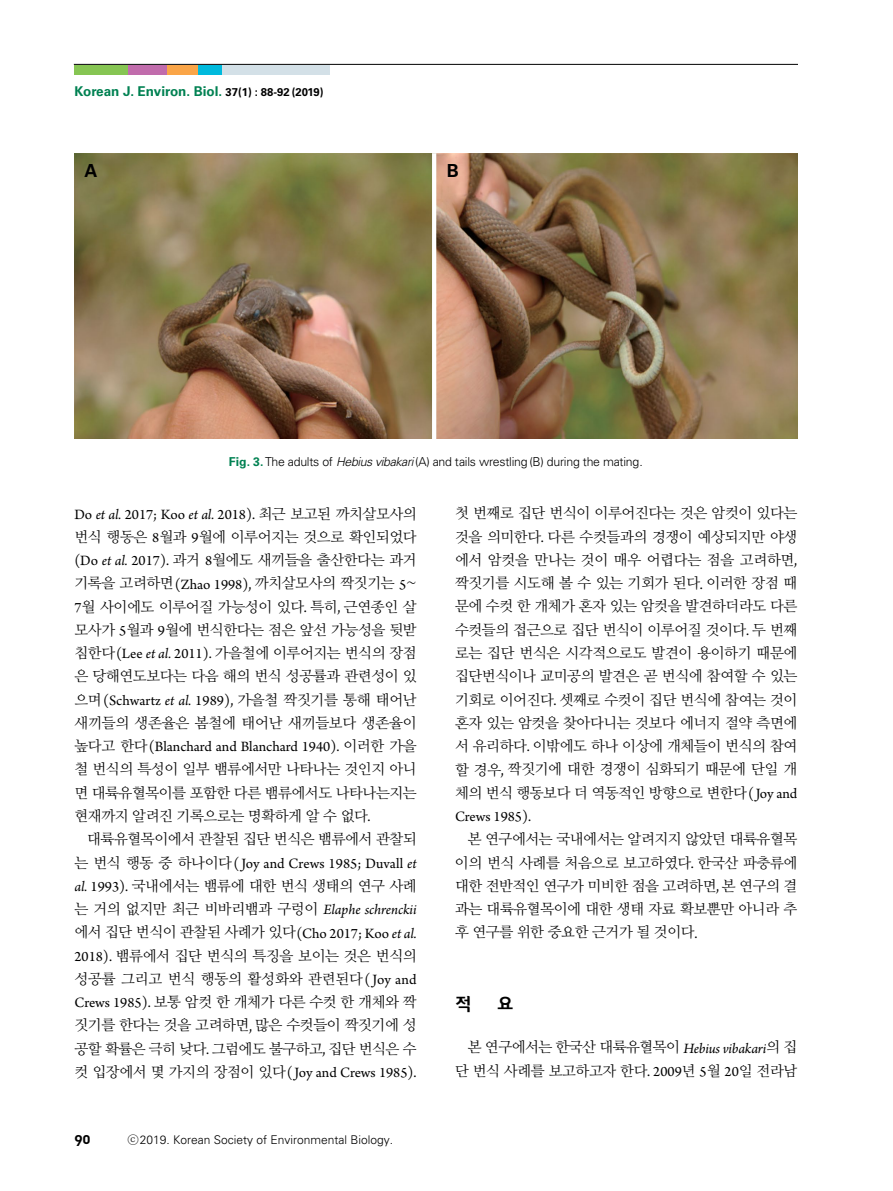
<style>
.page{position:relative;width:893px;height:1191px;background:#fff}
.page>*{position:absolute;margin:0;border:0;box-sizing:border-box;transform-origin:0 0}
.t1{font:700 18px "Univers LT Std";color:#000}
.t2{font:700 17.25px "Auction Gothic";color:#000}
.t3{font:15px "Arno Pro";color:#000}
.t4{font:15px "DIN Bold Alternate";color:#000}
.t5{font:14.55px/23.2px "Nanum Myeongjo OTF";letter-spacing:-.025em;color:#000;text-align:justify}
.t6{font:700 13.5px "Univers LT Std";color:#008152}
.t7{font:300 12.3px "Univers LT Std";letter-spacing:-.02em;color:#000}
.t8{font:300 12px "Univers LT Std";color:#000}
.s1{font-size:11.25px;color:#000}
.s2{font-weight:700;color:#008152}
.s3{font-style:italic}
.s4{font-family:"Nanum Myeongjo OTF";font-size:14.55px}
.s5{font-family:"Arno Pro";font-size:15px}
.s6{font-family:"Arno Pro";font-style:italic;font-size:15px}
.s7{font-family:"Nanum Myeongjo OTF";font-weight:400}
</style>
<div class="page">
<hr style="left:74px;top:64px;width:723px;height:1px;background:#000">
<div style="left:74px;top:65px;width:54px;height:9px;background:#86c553"></div>
<div style="left:128px;top:65px;width:40px;height:9px;background:#c16cac"></div>
<div style="left:168px;top:65px;width:30px;height:9px;background:#faa548"></div>
<div style="left:198px;top:65px;width:24px;height:9px;background:#00badd"></div>
<div style="left:222px;top:65px;width:107px;height:9px;background:#d3e0e7"></div>
<img style="left:74px;top:153px;width:723px;height:286px">
<hr style="left:432px;top:153px;width:4px;height:290px;background:#fff">
<p class="t6" style="left:74px;top:84px;width:250px">Korean J. Environ. Biol. <span class="s1">37(1) : 88-92 (2019)</span></p>
<p class="t1" style="left:85px;top:160px;width:14px">A</p>
<p class="t1" style="left:447px;top:160px;width:14px">B</p>
<p class="t7" style="left:229px;top:454px;width:415px"><span class="s2">Fig. 3.</span> The adults of <span class="s3">Hebius vibakari</span> (A) and tails wrestling (B) during the mating.</p>
<p class="t3" style="left:74px;top:506px;width:344px">Do <span class="s3">et al.</span> 2017; Koo <span class="s3">et al.</span> 2018). <span class="s4">최근 보고된 까치살모사의</span></p>
<p class="t5" style="left:74px;top:525px;width:344px">번식 행동은 <span class="s5">8</span>월과 <span class="s5">9</span>월에 이루어지는 것으로 확인되었다 <span class="s5">(Do</span> <span class="s6">et al.</span> <span class="s5">2017).</span> 과거 <span class="s5">8</span>월에도 새끼들을 출산한다는 과거 기록을 고려하면<span class="s5">(Zhao 1998),</span> 까치살모사의 짝짓기는 <span class="s5">5</span>~ <span class="s5">7</span>월 사이에도 이루어질 가능성이 있다<span class="s5">.</span> 특히<span class="s5">,</span> 근연종인 살 모사가 <span class="s5">5</span>월과 <span class="s5">9</span>월에 번식한다는 점은 앞선 가능성을 뒷받 침한다<span class="s5">(Lee</span> <span class="s6">et al.</span> <span class="s5">2011).</span> 가을철에 이루어지는 번식의 장점 은 당해연도보다는 다음 해의 번식 성공률과 관련성이 있</p>
<p class="t3" style="left:74px;top:692px;width:344px"><span class="s4">으며</span>(Schwartz <span class="s3">et al.</span> 1989), <span class="s4">가을철 짝짓기를 통해 태어난</span></p>
<p class="t5" style="left:74px;top:711px;width:344px">새끼들의 생존율은 봄철에 태어난 새끼들보다 생존율이</p>
<p class="t3" style="left:74px;top:738px;width:344px"><span class="s4">높다고 한다</span>(Blanchard and Blanchard 1940). <span class="s4">이러한 가을</span></p>
<p class="t5" style="left:74px;top:757px;width:344px">철 번식의 특성이 일부 뱀류에서만 나타나는 것인지 아니</p>
<p class="t5" style="left:74px;top:780px;width:344px">면 대륙유혈목이를 포함한 다른 뱀류에서도 나타나는지는</p>
<p class="t5" style="left:74px;top:804px;width:298px">현재까지 알려진 기록으로는 명확하게 알 수 없다<span class="s5">.</span></p>
<p class="t5" style="left:87px;top:827px;width:331px">대륙유혈목이에서 관찰된 집단 번식은 뱀류에서 관찰되</p>
<p class="t3" style="left:74px;top:854px;width:344px"><span class="s4">는 번식 행동 중 하나이다</span>( Joy and Crews 1985; Duvall <span class="s3">et</span></p>
<p class="t5" style="left:74px;top:874px;width:344px"><span class="s6">al.</span> <span class="s5">1993).</span> 국내에서는 뱀류에 대한 번식 생태의 연구 사례 는 거의 없지만 최근 비바리뱀과 구렁이 <span class="s6">Elaphe schrenckii </span>에서 집단 번식이 관찰된 사례가 있다<span class="s5">(Cho 2017; Koo</span> <span class="s6">et al.<br></span><span class="s5">2018).</span> 뱀류에서 집단 번식의 특징을 보이는 것은 번식의 성공률 그리고 번식 행동의 활성화와 관련된다<span class="s5">( Joy and Crews 1985).</span> 보통 암컷 한 개체가 다른 수컷 한 개체와 짝 짓기를 한다는 것을 고려하면<span class="s5">,</span> 많은 수컷들이 짝짓기에 성 공할 확률은 극히 낮다<span class="s5">.</span> 그럼에도 불구하고<span class="s5">,</span> 집단 번식은 수</p>
<p class="t3" style="left:74px;top:1064px;width:344px"><span class="s4">컷 입장에서 몇 가지의 장점이 있다</span>( Joy and Crews 1985).</p>
<p class="t4" style="left:74px;top:1129px;width:18px">90</p>
<p class="t8" style="left:128px;top:1132px;width:267px"><span class="s7">ⓒ</span>2019. Korean Society of Environmental Biology.</p>
<p class="t5" style="left:455px;top:501px;width:344px">첫 번째로 집단 번식이 이루어진다는 것은 암컷이 있다는 것을 의미한다<span class="s5">.</span> 다른 수컷들과의 경쟁이 예상되지만 야생 에서 암컷을 만나는 것이 매우 어렵다는 점을 고려하면<span class="s5">, </span>짝짓기를 시도해 볼 수 있는 기회가 된다<span class="s5">.</span> 이러한 장점 때 문에 수컷 한 개체가 혼자 있는 암컷을 발견하더라도 다른 수컷들의 접근으로 집단 번식이 이루어질 것이다<span class="s5">.</span> 두 번째 로는 집단 번식은 시각적으로도 발견이 용이하기 때문에 집단번식이나 교미공의 발견은 곧 번식에 참여할 수 있는 기회로 이어진다<span class="s5">.</span> 셋째로 수컷이 집단 번식에 참여는 것이 혼자 있는 암컷을 찾아다니는 것보다 에너지 절약 측면에 서 유리하다<span class="s5">.</span> 이밖에도 하나 이상에 개체들이 번식의 참여 할 경우<span class="s5">,</span> 짝짓기에 대한 경쟁이 심화되기 때문에 단일 개 체의 번식 행동보다 더 역동적인 방향으로 변한다<span class="s5">( Joy and</span></p>
<p class="t3" style="left:455px;top:808px;width:78px">Crews 1985).</p>
<p class="t5" style="left:455px;top:827px;width:344px;text-indent:13px">본 연구에서는 국내에서는 알려지지 않았던 대륙유혈목 이의 번식 사례를 처음으로 보고하였다<span class="s5">.</span> 한국산 파충류에 대한 전반적인 연구가 미비한 점을 고려하면<span class="s5">,</span> 본 연구의 결 과는 대륙유혈목이에 대한 생태 자료 확보뿐만 아니라 추 후 연구를 위한 중요한 근거가 될 것이다<span class="s5">.</span></p>
<p class="t2" style="left:455px;top:995px;width:18px">적</p>
<p class="t2" style="left:497px;top:995px;width:18px">요</p>
<p class="t5" style="left:455px;top:1035px;width:344px;text-align:right">본 연구에서는 한국산 대륙유혈목이 <span class="s6">Hebius vibakari</span>의 집 단 번식 사례를 보고하고자 한다<span class="s5">. 2009</span>년 <span class="s5">5</span>월 <span class="s5">20</span>일 전라남</p>
</div>
